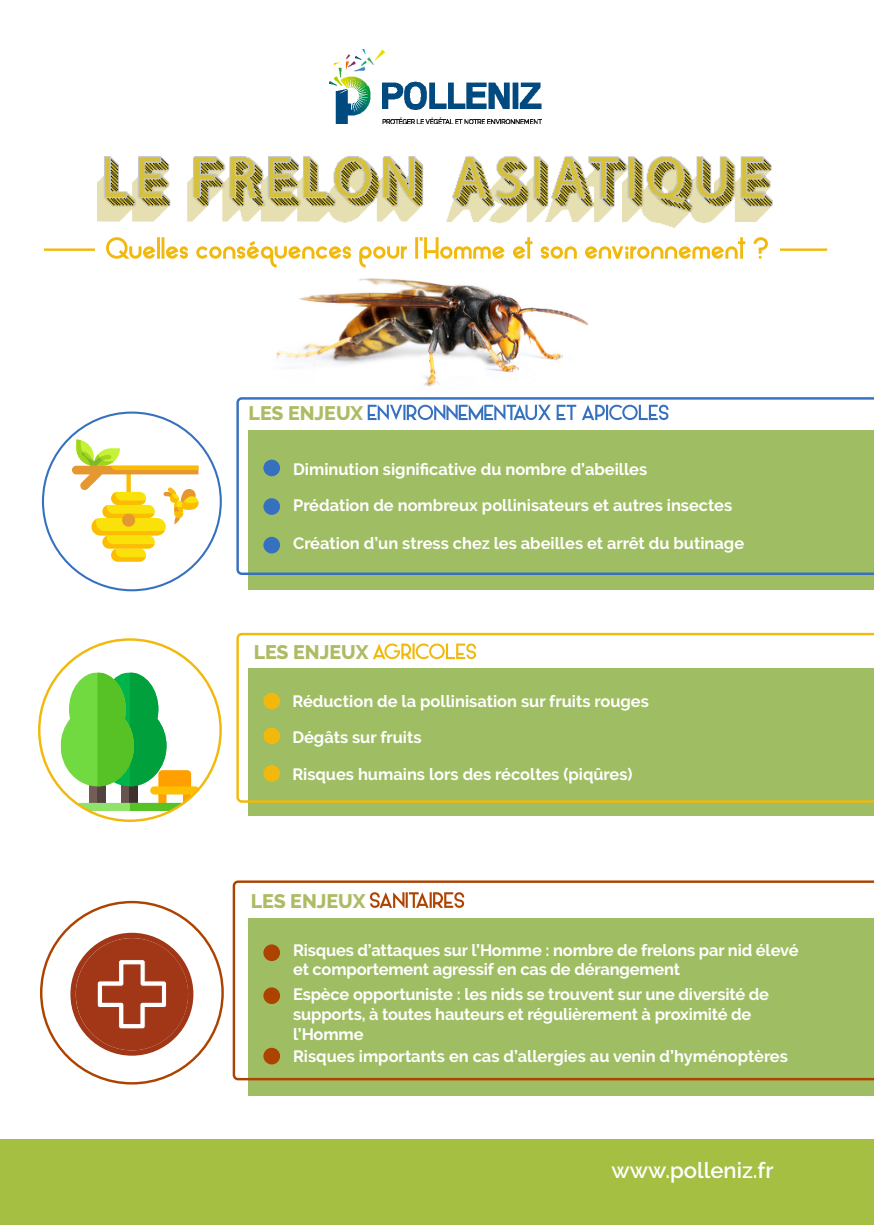
<style>
.page{position:relative;width:874px;height:1225px;background:#fff}
.page>*{position:absolute;margin:0;border:0;box-sizing:border-box;transform-origin:0 0}
.t1{font:600 22px "Raleway";color:#fff}
.t2{font:800 19.6px "Raleway";color:#adbc64}
.t3{font:700 16.4px/19.6px "Raleway";color:#fff}
</style>
<div class="page">
<img style="left:329px;top:50px;width:212px;height:73px">
<img style="left:274px;top:267px;width:315px;height:120px">
<div style="left:0;top:1139px;width:873px;height:86px;background:#a4bf41"></div>
<img style="left:97px;top:100px;width:395px;height:123px">
<img style="left:376px;top:152px;width:397px;height:76px">
<svg style="left:61px;top:672px;width:138px;height:139px"></svg>
<svg style="left:70px;top:932px;width:123px;height:123px"></svg>
<div style="left:248px;top:430px;width:625px;height:160px;background:#9fbd62"></div>
<svg style="left:236px;top:397px;width:637px;height:178px"></svg>
<div style="left:248px;top:668px;width:625px;height:148px;background:#9fbd62"></div>
<div style="left:248px;top:918px;width:625px;height:178px;background:#9fbd62"></div>
<svg style="left:72px;top:439px;width:127px;height:122px"></svg>
<svg style="left:367px;top:405px;width:301px;height:15px"></svg>
<div style="left:263px;top:459px;width:17px;height:17px;background:#3671bf;border-radius:50%"></div>
<div style="left:263px;top:498px;width:17px;height:17px;background:#3671bf;border-radius:50%"></div>
<div style="left:263px;top:537px;width:17px;height:16px;background:#3671bf;border-radius:50%"></div>
<svg style="left:236px;top:633px;width:637px;height:169px"></svg>
<svg style="left:232px;top:880px;width:641px;height:200px"></svg>
<hr style="left:44px;top:248px;width:782px;height:3px;background:#f2b90c">
<div style="left:95px;top:234px;width:683px;height:25px;background:#fff"></div>
<svg style="left:106px;top:237px;width:661px;height:30px"></svg>
<p class="t2" style="left:248px;top:402px;width:116px">LES ENJEUX</p>
<p class="t3" style="left:293px;top:459px;width:355px">Diminution significative du nombre d’abeilles</p>
<p class="t3" style="left:293px;top:495px;width:440px">Prédation de nombreux pollinisateurs et autres insectes</p>
<p class="t3" style="left:293px;top:534px;width:452px">Création d’un stress chez les abeilles et arrêt du butinage</p>
<p class="t2" style="left:253px;top:641px;width:116px">LES ENJEUX</p>
<p class="t3" style="left:292px;top:691px;width:358px">Réduction de la pollinisation sur fruits rouges</p>
<p class="t3" style="left:292px;top:727px;width:131px">Dégâts sur fruits</p>
<p class="t3" style="left:292px;top:765px;width:341px">Risques humains lors des récoltes (piqûres)</p>
<p class="t2" style="left:251px;top:890px;width:116px">LES ENJEUX</p>
<p class="t3" style="left:293px;top:940px;width:506px">Risques d’attaques sur l’Homme : nombre de frelons par nid élevé et comportement agressif en cas de dérangement</p>
<p class="t3" style="left:293px;top:984px;width:477px">Espèce opportuniste : les nids se trouvent sur une diversité de supports, à toutes hauteurs et régulièrement à proximité de l’Homme</p>
<p class="t3" style="left:293px;top:1046px;width:496px">Risques importants en cas d’allergies au venin d’hyménoptères</p>
<p class="t1" style="left:611px;top:1157px;width:163px">www.polleniz.fr</p>
</div>
